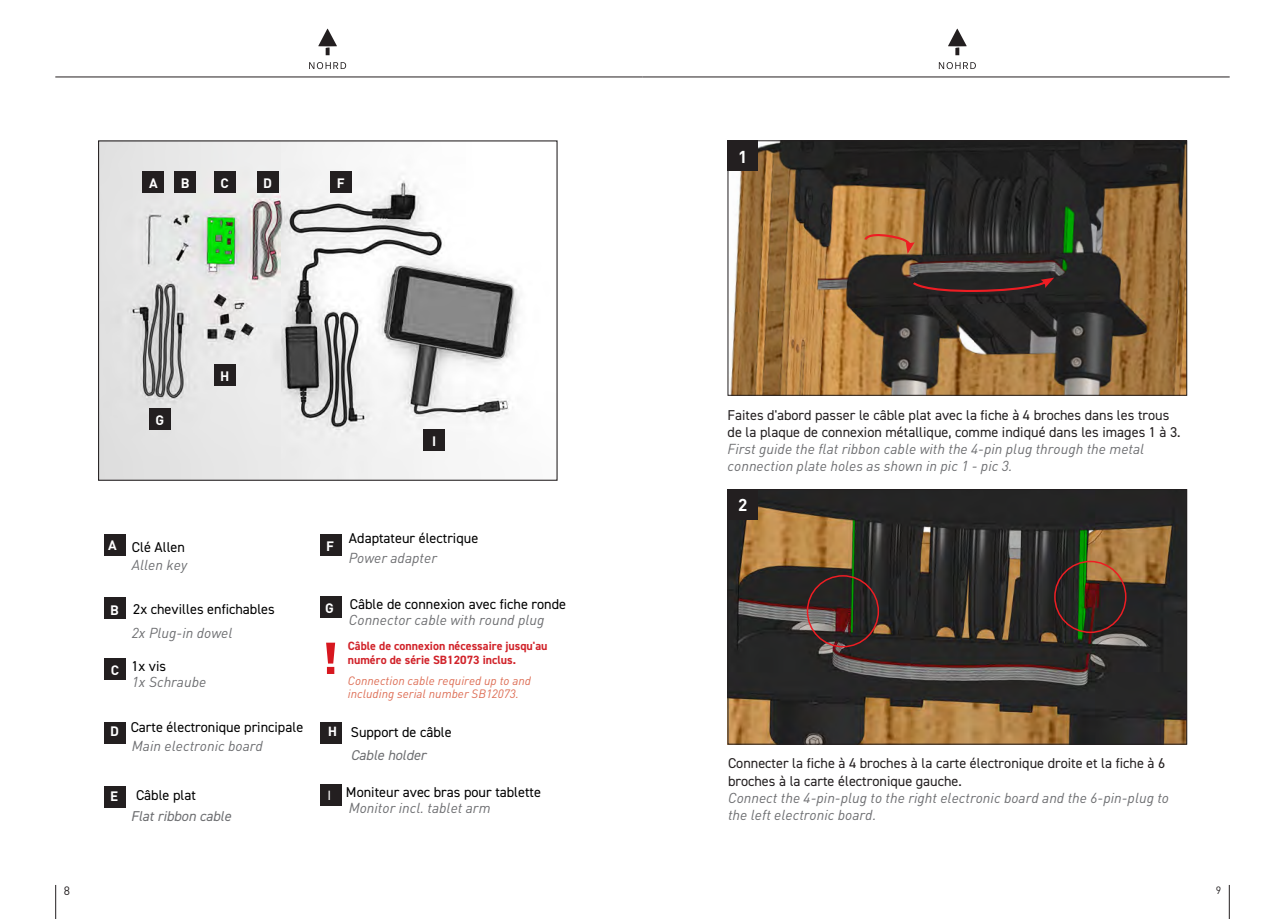
<style>
.page{position:relative;width:1285px;height:919px;background:#fff}
.page>*{position:absolute;margin:0;border:0;box-sizing:border-box;transform-origin:0 0}
.t1{font:700 17.1px "DIN";color:#fff}
.t2{font:14.25px/17.2px "DIN2014";color:#231f20}
.t3{font:14.25px/17.5px "DIN2014";color:#000;text-align:right}
.t4{font:italic 14.25px "DIN";color:#6c6d70}
.t5{font:italic 14.25px "DIN2014";color:#6c6d70}
.t6{font:700 13.5px "DIN";color:#fff}
.t7{font:700 13.5px "DIN2014";color:#fff}
.t8{font:13.5px "DIN2014";color:#fff}
.t9{font:700 12px/14.1px "DIN2014";color:#d1232a}
.t10{font:italic 12px/13.5px "DIN";color:#dd6c53}
.t11{font:12px "DIN";color:#231f20}
.t12{font:10.5px "DIN";color:#231f20}
.s1{font-family:"DIN";font-weight:700;font-size:13.5px;color:#fff}
.s2{font-family:"DIN";font-style:italic;color:#6c6d70}
</style>
<div class="page">
<svg style="left:938px;top:62px;width:37px;height:7px"></svg>
<svg style="left:948px;top:29px;width:18px;height:26px"></svg>
<hr style="left:642px;top:77px;width:587px;height:1px;background:#231f20">
<hr style="left:1228px;top:884px;width:1px;height:34px;background:#231f20">
<svg style="left:309px;top:62px;width:37px;height:7px"></svg>
<svg style="left:318px;top:29px;width:19px;height:26px"></svg>
<hr style="left:55px;top:77px;width:587px;height:1px;background:#231f20">
<hr style="left:55px;top:884px;width:1px;height:34px;background:#231f20">
<img style="left:100px;top:142px;width:419px;height:336px">
<div style="left:104px;top:534px;width:21px;height:21px;background:#231f20"></div>
<div style="left:104px;top:597px;width:21px;height:21px;background:#231f20"></div>
<div style="left:104px;top:658px;width:21px;height:21px;background:#231f20"></div>
<div style="left:104px;top:722px;width:21px;height:21px;background:#231f20"></div>
<div style="left:320px;top:534px;width:21px;height:21px;background:#231f20"></div>
<div style="left:320px;top:596px;width:21px;height:21px;background:#231f20"></div>
<div style="left:320px;top:722px;width:21px;height:21px;background:#231f20"></div>
<div style="left:104px;top:785px;width:21px;height:22px;background:#231f20"></div>
<div style="left:320px;top:784px;width:21px;height:21px;background:#231f20"></div>
<svg style="left:326px;top:642px;width:9px;height:32px"></svg>
<div style="left:143px;top:171px;width:21px;height:22px;background:#231f20"></div>
<div style="left:175px;top:171px;width:21px;height:22px;background:#231f20"></div>
<div style="left:214px;top:171px;width:21px;height:22px;background:#231f20"></div>
<div style="left:257px;top:171px;width:21px;height:22px;background:#231f20"></div>
<div style="left:330px;top:171px;width:21px;height:22px;background:#231f20"></div>
<div style="left:149px;top:408px;width:21px;height:21px;background:#231f20"></div>
<div style="left:214px;top:365px;width:21px;height:21px;background:#231f20"></div>
<div style="left:423px;top:429px;width:22px;height:22px;background:#231f20"></div>
<img style="left:730px;top:142px;width:454px;height:251px">
<div style="left:727px;top:140px;width:459px;height:255px;border:1px solid #231f20"></div>
<img style="left:729px;top:491px;width:455px;height:251px">
<div style="left:727px;top:489px;width:459px;height:255px;border:1px solid #231f20"></div>
<div style="left:727px;top:140px;width:30px;height:31px;background:#231f20"></div>
<div style="left:727px;top:489px;width:30px;height:30px;background:#231f20"></div>
<div style="left:1053px;top:560px;width:73px;height:73px;border:2px solid #ee1d23;border-radius:50%"></div>
<svg style="left:911px;top:277px;width:142px;height:15px;background:#432223"></svg>
<svg style="left:863px;top:232px;width:51px;height:22px"></svg>
<div style="left:806px;top:575px;width:72px;height:72px;border:2px solid #ee1d23;border-radius:50%"></div>
<p class="t6" style="left:149px;top:174px;width:10px">A</p>
<p class="t6" style="left:181px;top:174px;width:10px">B</p>
<p class="t6" style="left:220px;top:174px;width:10px">C</p>
<p class="t6" style="left:263px;top:174px;width:10px">D</p>
<p class="t6" style="left:337px;top:174px;width:9px">F</p>
<p class="t6" style="left:155px;top:411px;width:10px">G</p>
<p class="t6" style="left:220px;top:367px;width:11px">H</p>
<p class="t6" style="left:432px;top:432px;width:6px">I</p>
<p class="t3" style="left:108px;top:538px;width:80px"><span class="s1">A</span> Clé Allen<br><span class="s2">Allen key</span></p>
<p class="t6" style="left:110px;top:601px;width:10px">B</p>
<p class="t4" style="left:132px;top:624px;width:102px">2x Plug-in dowel</p>
<p class="t6" style="left:111px;top:661px;width:10px">C</p>
<p class="t4" style="left:132px;top:673px;width:76px">1x Schraube</p>
<p class="t6" style="left:110px;top:722px;width:10px">D</p>
<p class="t4" style="left:132px;top:736px;width:132px">Main electronic board</p>
<p class="t3" style="left:133px;top:599px;width:143px">2x chevilles enfichables</p>
<p class="t3" style="left:131px;top:657px;width:36px">1x vis</p>
<p class="t3" style="left:131px;top:718px;width:174px">Carte électronique principale</p>
<p class="t6" style="left:326px;top:537px;width:9px">F</p>
<p class="t3" style="left:349px;top:529px;width:131px">Adaptateur électrique</p>
<p class="t4" style="left:348px;top:549px;width:90px">Power adapter</p>
<p class="t6" style="left:325px;top:599px;width:10px">G</p>
<p class="t7" style="left:328px;top:723px;width:10px">H</p>
<p class="t3" style="left:350px;top:595px;width:218px">Câble de connexion avec fiche ronde</p>
<p class="t4" style="left:349px;top:611px;width:197px">Connector cable with round plug</p>
<p class="t9" style="left:348px;top:638px;width:201px">Câble de connexion nécessaire jusqu'au numéro de série SB12073 inclus.</p>
<p class="t10" style="left:348px;top:673px;width:185px">Connection cable required up to and including serial number SB12073.</p>
<p class="t3" style="left:351px;top:723px;width:102px">Support de câble</p>
<p class="t5" style="left:350px;top:747px;width:77px">Cable holder</p>
<p class="t6" style="left:110px;top:787px;width:10px">E</p>
<p class="t3" style="left:136px;top:786px;width:61px">Câble plat</p>
<p class="t5" style="left:131px;top:807px;width:101px">Flat ribbon cable</p>
<p class="t8" style="left:327px;top:787px;width:5px">I</p>
<p class="t3" style="left:346px;top:783px;width:196px">Moniteur avec bras pour tablette</p>
<p class="t4" style="left:348px;top:799px;width:143px">Monitor incl. tablet arm</p>
<p class="t1" style="left:738px;top:145px;width:11px">1</p>
<p class="t2" style="left:727px;top:406px;width:454px">Faites d'abord passer le câble plat avec la fiche à 4 broches dans les trous de la plaque de connexion métallique, comme indiqué dans les images 1 à 3.<br><span class="s2">First guide the flat ribbon cable with the 4-pin plug through the metal connection plate holes as shown in pic 1 - pic 3.</span></p>
<p class="t1" style="left:738px;top:494px;width:11px">2</p>
<p class="t2" style="left:728px;top:754px;width:442px">Connecter la fiche à 4 broches à la carte électronique droite et la fiche à 6 broches à la carte électronique gauche.<br><span class="s2">Connect the 4-pin-plug to the right electronic board and the 6-pin-plug to the left electronic board.</span></p>
<p class="t11" style="left:64px;top:882px;width:8px">8</p>
<p class="t12" style="left:1215px;top:883px;width:7px">9</p>
</div>
